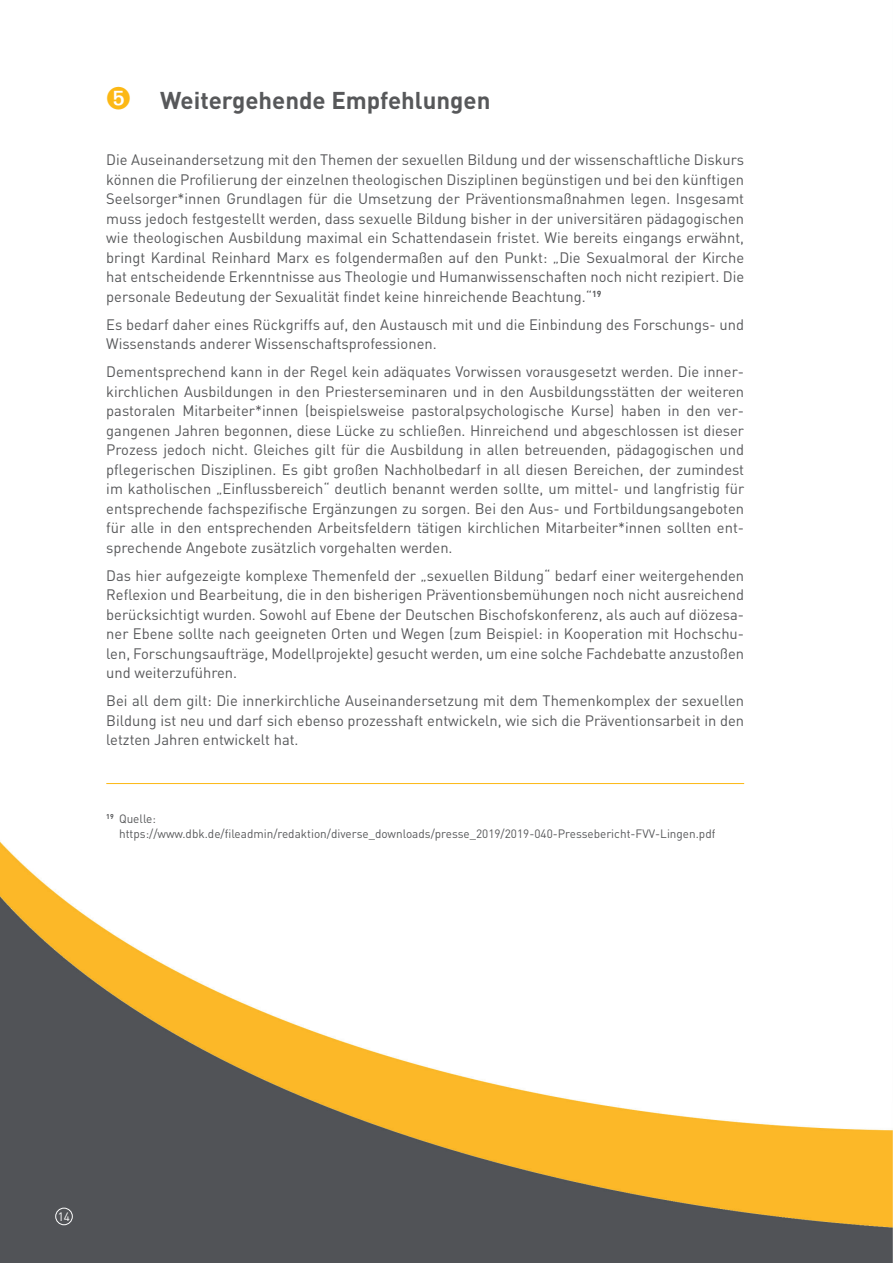
<style>
.page{position:relative;width:893px;height:1263px;background:#fff}
.page>*{position:absolute;margin:0;border:0;box-sizing:border-box;transform-origin:0 0}
.t1{font:700 24px "DIN Pro";color:#57585a}
.t2{font:15px/19.5px "DIN Pro";color:#57585a;text-align:justify}
.t3{font:12px/15px "DIN Pro";color:#57585a}
.t4{font:12px "DIN Pro";color:#fff}
.s1{color:#fcb814}
</style>
<div class="page">
<img style="left:0;top:783px;width:893px;height:480px">
<hr style="left:106px;top:783px;width:638px;height:1px;background:#fcb814">
<div style="left:55px;top:1208px;width:18px;height:17px;border:1px solid #fff;border-radius:50%"></div>
<h1 class="t1" style="left:106px;top:84px;width:386px"><span class="s1">➎</span> Weitergehende Empfehlungen</h1>
<p class="t2" style="left:106px;top:149px;width:639px">Die Auseinandersetzung mit den Themen der sexuellen Bildung und der wissenschaftliche Diskurs können die Profilierung der einzelnen theologischen Disziplinen begünstigen und bei den künftigen Seelsorger*innen Grundlagen für die Umsetzung der Präventionsmaßnahmen legen. Insgesamt muss jedoch festgestellt werden, dass sexuelle Bildung bisher in der universitären pädagogischen wie theologischen Ausbildung maximal ein Schattendasein fristet. Wie bereits eingangs erwähnt, bringt Kardinal Reinhard Marx es folgendermaßen auf den Punkt: „Die Sexualmoral der Kirche hat entscheidende Erkenntnisse aus Theologie und Humanwissenschaften noch nicht rezipiert. Die personale Bedeutung der Sexualität findet keine hinreichende Beachtung.“<sup>19</sup></p>
<p class="t2" style="left:106px;top:314px;width:639px">Es bedarf daher eines Rückgriffs auf, den Austausch mit und die Einbindung des Forschungs- und<br>Wissenstands anderer Wissenschaftsprofessionen.</p>
<p class="t2" style="left:106px;top:361px;width:639px">Dementsprechend kann in der Regel kein adäquates Vorwissen vorausgesetzt werden. Die inner&shy;kirchlichen Ausbildungen in den Priesterseminaren und in den Ausbildungsstätten der weiteren pastoralen Mitarbeiter*innen (beispielsweise pastoralpsychologische Kurse) haben in den ver&shy;gangenen Jahren begonnen, diese Lücke zu schließen. Hinreichend und abgeschlossen ist dieser Prozess jedoch nicht. Gleiches gilt für die Ausbildung in allen betreuenden, pädagogischen und pflegerischen Disziplinen. Es gibt großen Nachholbedarf in all diesen Bereichen, der zumindest im katholischen „Einflussbereich“ deutlich benannt werden sollte, um mittel- und langfristig für entsprechende fachspezifische Ergänzungen zu sorgen. Bei den Aus- und Fortbildungsangeboten für alle in den entsprechenden Arbeitsfeldern tätigen kirchlichen Mitarbeiter*innen sollten ent&shy;sprechende Angebote zusätzlich vorgehalten werden.</p>
<p class="t2" style="left:106px;top:565px;width:639px">Das hier aufgezeigte komplexe Themenfeld der „sexuellen Bildung“ bedarf einer weitergehenden Reflexion und Bearbeitung, die in den bisherigen Präventionsbemühungen noch nicht ausreichend berücksichtigt wurden. Sowohl auf Ebene der Deutschen Bischofskonferenz, als auch auf diözesa&shy;ner Ebene sollte nach geeigneten Orten und Wegen (zum Beispiel: in Kooperation mit Hochschu&shy;len, Forschungsaufträge, Modellprojekte) gesucht werden, um eine solche Fachdebatte anzustoßen und weiterzuführen.</p>
<p class="t2" style="left:106px;top:690px;width:639px">Bei all dem gilt: Die innerkirchliche Auseinandersetzung mit dem Themenkomplex der sexuellen Bildung ist neu und darf sich ebenso prozesshaft entwickeln, wie sich die Präventionsarbeit in den letzten Jahren entwickelt hat.</p>
<p class="t3" style="left:119px;top:811px;width:598px;text-indent:-13px"><sup>19</sup> Quelle: https://www.dbk.de/fileadmin/redaktion/diverse_downloads/presse_2019/2019-040-Pressebericht-FVV-Lingen.pdf</p>
<p class="t4" style="left:58px;top:1208px;width:14px">14</p>
</div>
